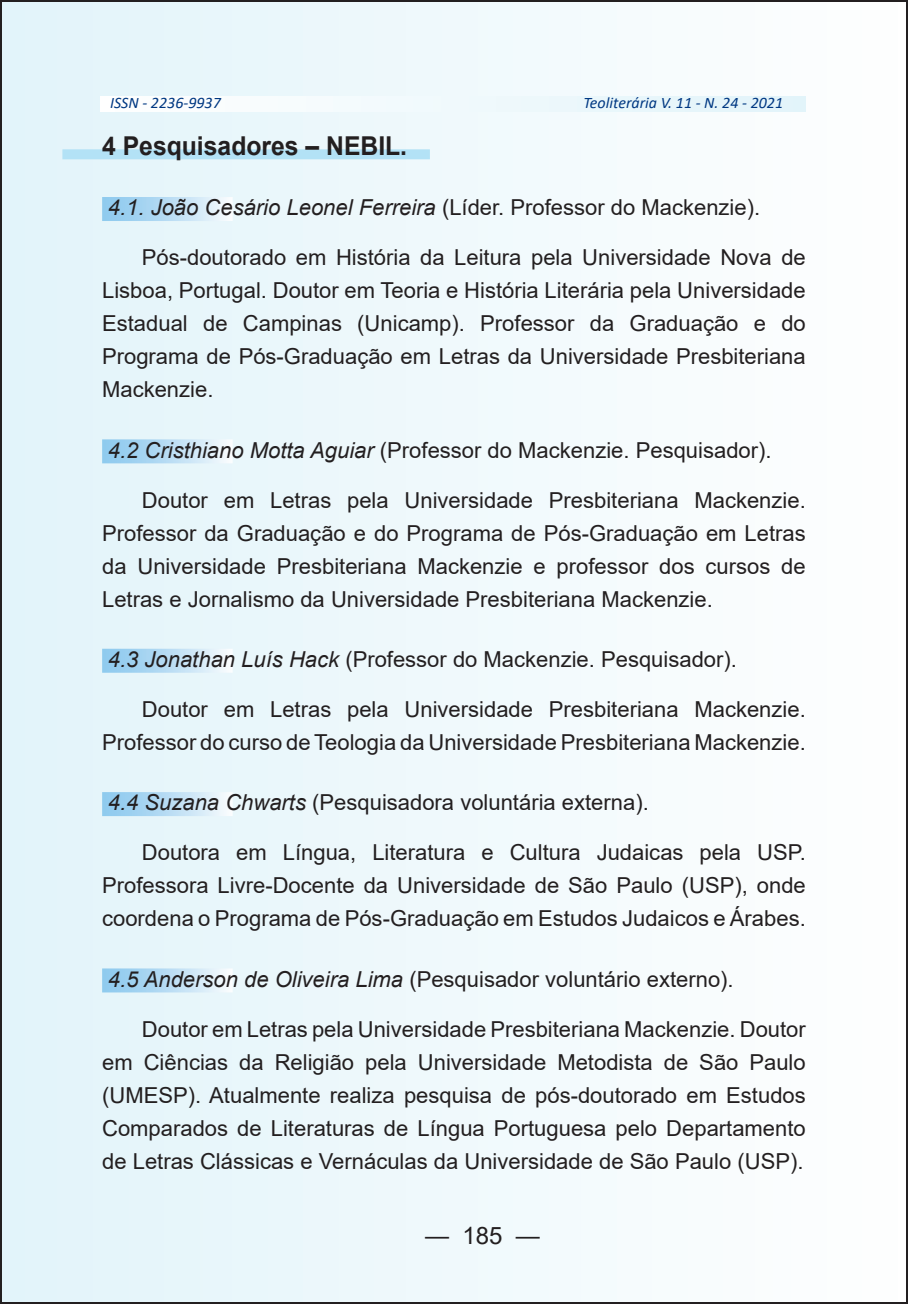
<style>
.page{position:relative;width:908px;height:1304px;background:#fff}
.page>*{position:absolute;margin:0;border:0;box-sizing:border-box;transform-origin:0 0}
.t1{font:700 26px "Arial";color:#231f20;scale:.95 1}
.t2{font:24px "Arial";color:#231f20}
.t3{font:22px/33px "Arial";color:#231f20;text-align:justify}
.t4{font:italic 22px "Arial";color:#231f20}
.t5{font:italic 16px "Calibri";color:#003882}
.s1{font-style:normal}
.s2{font-style:italic}
</style>
<div class="page">
<div style="left:1px;top:1px;width:905px;height:1302px;background:linear-gradient(to right,#e1f4fa,#fefefe)"></div>
<svg style="left:100px;top:96px;width:705px;height:15px"></svg>
<div style="left:62px;top:149px;width:367px;height:10px;background:#b3e2f6"></div>
<div style="left:102px;top:197px;width:130px;height:24px;background:linear-gradient(to right,#84c5ed,#f2f8fc)"></div>
<div style="left:102px;top:439px;width:130px;height:24px;background:linear-gradient(to right,#84c5ed,#f2f8fc)"></div>
<div style="left:102px;top:649px;width:130px;height:24px;background:linear-gradient(to right,#84c5ed,#f2f8fc)"></div>
<div style="left:102px;top:792px;width:130px;height:24px;background:linear-gradient(to right,#84c5ed,#f2f8fc)"></div>
<div style="left:102px;top:968px;width:130px;height:24px;background:linear-gradient(to right,#84c5ed,#f2f8fc)"></div>
<p class="t5" style="left:110px;top:92px;width:112px">ISSN - 2236-9937</p>
<p class="t5" style="left:583px;top:92px;width:201px">Teoliterária V. 11 - N. 24 - 2021</p>
<p class="t1" style="left:102px;top:128px;width:322px">4 Pesquisadores – NEBIL.</p>
<p class="t4" style="left:108px;top:193px;width:653px">4.1. João Cesário Leonel Ferreira <span class="s1">(Líder. Professor do Mackenzie).</span></p>
<p class="t3" style="left:102px;top:241px;width:704px;text-indent:40px">Pós-doutorado em História da Leitura pela Universidade Nova de Lisboa, Portugal. Doutor em Teoria e História Literária pela Universidade Estadual de Campinas (Unicamp). Professor da Graduação e do Programa de Pós-Graduação em Letras da Universidade Presbiteriana Mackenzie.</p>
<p class="t3" style="left:108px;top:433px;width:665px"><span class="s2">4.2 Cristhiano Motta Aguiar</span> (Professor do Mackenzie. Pesquisador).</p>
<p class="t3" style="left:102px;top:483px;width:704px;text-indent:40px">Doutor em Letras pela Universidade Presbiteriana Mackenzie.<br>Professor da Graduação e do Programa de Pós-Graduação em Letras da Universidade Presbiteriana Mackenzie e professor dos cursos de Letras e Jornalismo da Universidade Presbiteriana Mackenzie.</p>
<p class="t3" style="left:108px;top:643px;width:630px"><span class="s2">4.3 Jonathan Luís Hack</span> (Professor do Mackenzie. Pesquisador).</p>
<p class="t3" style="left:102px;top:693px;width:704px;text-align:right">Doutor em Letras pela Universidade Presbiteriana Mackenzie.<br>Professor do curso de Teologia da Universidade Presbiteriana Mackenzie.</p>
<p class="t3" style="left:108px;top:786px;width:542px"><span class="s2">4.4 Suzana Chwarts</span> (Pesquisadora voluntária externa).</p>
<p class="t3" style="left:102px;top:836px;width:704px;text-indent:40px">Doutora em Língua, Literatura e Cultura Judaicas pela USP.<br>Professora Livre-Docente da Universidade de São Paulo (USP), onde coordena o Programa de Pós-Graduação em Estudos Judaicos e Árabes.</p>
<p class="t3" style="left:108px;top:962px;width:627px"><span class="s2">4.5 Anderson de Oliveira Lima</span> (Pesquisador voluntário externo).</p>
<p class="t3" style="left:102px;top:1012px;width:704px;text-indent:40px">Doutor em Letras pela Universidade Presbiteriana Mackenzie. Doutor em Ciências da Religião pela Universidade Metodista de São Paulo (UMESP). Atualmente realiza pesquisa de pós-doutorado em Estudos Comparados de Literaturas de Língua Portuguesa pelo Departamento de Letras Clássicas e Vernáculas da Universidade de São Paulo (USP).</p>
<p class="t2" style="left:425px;top:1218px;width:116px">— 185 —</p>
</div>
